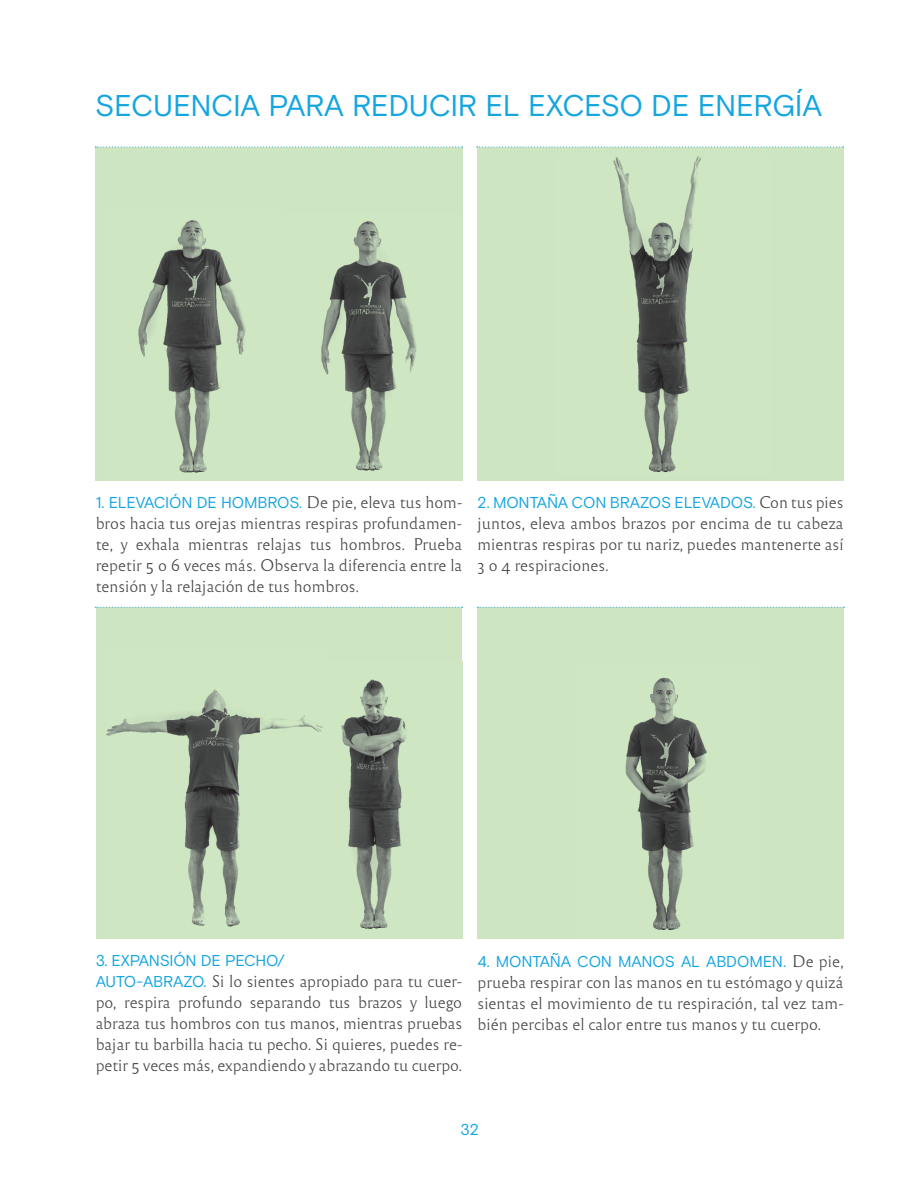
<style>
.page{position:relative;width:918px;height:1188px;background:#fff}
.page>*{position:absolute;margin:0;border:0;box-sizing:border-box;transform-origin:0 0}
.t1{font:30px "Basis Grotesque Pro";letter-spacing:-.015em;color:#16a6df}
.t2{font:15.75px/21px "Reforma 1969 Blanca";color:#454647;text-align:justify}
.t3{font:15.75px "Basis Grotesque Pro";letter-spacing:-.015em;color:#16a6df}
.s1{font-family:"Reforma 1969 Blanca";color:#454647}
.s2{font-family:"Basis Grotesque Pro";color:#16a6df}
</style>
<div class="page">
<div style="left:96px;top:147px;width:183px;height:333px;background:#cde5c1"></div>
<img style="left:138px;top:220px;width:108px;height:253px">
<div style="left:96px;top:607px;width:231px;height:332px;background:#cde5c1"></div>
<img style="left:106px;top:689px;width:217px;height:238px">
<div style="left:279px;top:147px;width:183px;height:333px;background:#cde5c1"></div>
<img style="left:321px;top:221px;width:96px;height:250px">
<div style="left:327px;top:607px;width:135px;height:332px;background:#cde5c1"></div>
<img style="left:341px;top:679px;width:66px;height:250px">
<div style="left:478px;top:607px;width:366px;height:332px;background:#cde5c1"></div>
<img style="left:625px;top:677px;width:82px;height:253px">
<div style="left:477px;top:147px;width:366px;height:333px;background:#cde5c1"></div>
<img style="left:613px;top:156px;width:89px;height:316px">
<svg style="left:95px;top:607px;width:368px;height:1px"></svg>
<svg style="left:477px;top:146px;width:367px;height:1px"></svg>
<svg style="left:95px;top:146px;width:368px;height:1px"></svg>
<svg style="left:477px;top:607px;width:367px;height:1px"></svg>
<h1 class="t1" style="left:95px;top:88px;width:728px">SECUENCIA PARA REDUCIR EL EXCESO DE ENERGÍA</h1>
<p class="t3" style="left:96px;top:493px;width:368px">1. ELEVACIÓN DE HOMBROS. <span class="s1">De pie, eleva tus hom-</span></p>
<p class="t2" style="left:96px;top:513px;width:368px">bros hacia tus orejas mientras respiras profundamen&shy;te, y exhala mientras relajas tus hombros. Prueba repetir 5 o 6 veces más. Observa la diferencia entre la tensión y la relajación de tus hombros.</p>
<p class="t3" style="left:478px;top:493px;width:368px">2. MONTAÑA CON BRAZOS ELEVADOS. <span class="s1">Con tus pies</span></p>
<p class="t2" style="left:478px;top:513px;width:368px">juntos, eleva ambos brazos por encima de tu cabeza mientras respiras por tu nariz, puedes mantenerte así 3 o 4 respiraciones.</p>
<p class="t3" style="left:96px;top:952px;width:191px">3. EXPANSIÓN DE PECHO/</p>
<p class="t2" style="left:96px;top:972px;width:368px"><span class="s2">AUTO-ABRAZO.</span> Si lo sientes apropiado para tu cuer&shy;po, respira profundo separando tus brazos y luego abraza tus hombros con tus manos, mientras pruebas bajar tu barbilla hacia tu pecho. Si quieres, puedes re&shy;petir 5 veces más, expandiendo y abrazando tu cuerpo.</p>
<p class="t3" style="left:478px;top:952px;width:368px">4. MONTAÑA CON MANOS AL ABDOMEN. <span class="s1">De pie,</span></p>
<p class="t2" style="left:478px;top:972px;width:368px">prueba respirar con las manos en tu estómago y quizá sientas el movimiento de tu respiración, tal vez tam&shy;bién percibas el calor entre tus manos y tu cuerpo.</p>
<p class="t3" style="left:460px;top:1121px;width:20px">32</p>
</div>
